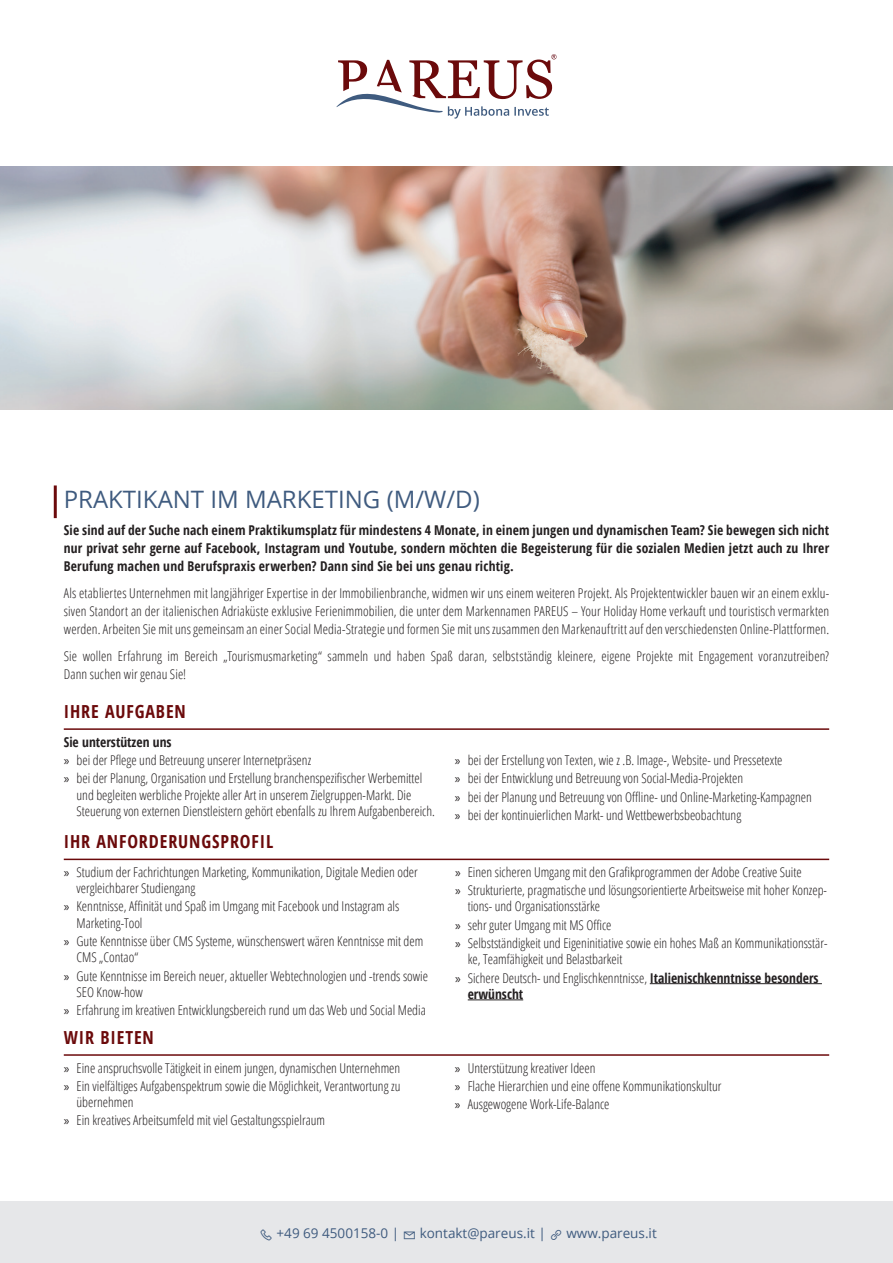
<style>
.page{position:relative;width:893px;height:1263px;background:#fff}
.page>*{position:absolute;margin:0;border:0;box-sizing:border-box;transform-origin:0 0}
.t1{font:24px "Open Sans";color:#3f5b7f}
.t2{font:700 condensed 18px "Open Sans";letter-spacing:.05em;color:#6b0a0b}
.t3{font:300 condensed 13.5px/18.3px "Open Sans";color:#231f20}
.t4{font:700 condensed 13.5px/18px "Open Sans";letter-spacing:.015em;color:#231f20;text-align:justify}
.t5{font:13.5px "Open Sans";color:#3f5b7f}
.s1{font-weight:700}
.s2{font-family:"Myriad Pro";font-weight:400;font-stretch:normal}
</style>
<div class="page">
<img style="left:0;top:166px;width:893px;height:243px">
<hr style="left:54px;top:485px;width:3px;height:33px;background:#6b0a0b">
<hr style="left:64px;top:728px;width:765px;height:2px;background:#6b0a0b">
<hr style="left:64px;top:859px;width:765px;height:1px;background:#6b0a0b">
<hr style="left:650px;top:983px;width:172px;height:1px;background:#231f20">
<hr style="left:468px;top:999px;width:55px;height:1px;background:#231f20">
<hr style="left:64px;top:1054px;width:765px;height:2px;background:#6b0a0b">
<svg style="left:336px;top:54px;width:221px;height:65px"></svg>
<div style="left:0;top:1201px;width:893px;height:62px;background:#e6e7e9"></div>
<h1 class="t1" style="left:64px;top:483px;width:418px">PRAKTIKANT IM MARKETING (M/W/D)</h1>
<p class="t4" style="left:64px;top:521px;width:767px">Sie sind auf der Suche nach einem Praktikumsplatz für mindestens 4 Monate, in einem jungen und dynamischen Team? Sie bewegen sich nicht nur privat sehr gerne auf Facebook, Instagram und Youtube, sondern möchten die Begeisterung für die sozialen Medien jetzt auch zu Ihrer Berufung machen und Berufspraxis erwerben? Dann sind Sie bei uns genau richtig.</p>
<p class="t3" style="left:64px;top:584px;width:767px;text-align:justify">Als etabliertes Unternehmen mit langjähriger Expertise in der Immobilienbranche, widmen wir uns einem weiteren Projekt. Als Projektentwickler bauen wir an einem exklu&shy;siven Standort an der italienischen Adriaküste exklusive Ferienimmobilien, die unter dem Markennamen PAREUS – Your Holiday Home verkauft und touristisch vermarkten werden. Arbeiten Sie mit uns gemeinsam an einer Social Media-Strategie und formen Sie mit uns zusammen den Markenauftritt auf den verschiedensten Online-Plattformen.</p>
<p class="t3" style="left:64px;top:647px;width:767px">Sie wollen Erfahrung im Bereich „Tourismusmarketing“ sammeln und haben Spaß daran, selbstständig kleinere, eigene Projekte mit Engagement voranzutreiben?<br>Dann suchen wir genau Sie!</p>
<h2 class="t2" style="left:64px;top:699px;width:124px">IHRE AUFGABEN</h2>
<p class="t3" style="left:64px;top:732px;width:360px"><span class="s1">Sie unterstützen uns<br></span><span class="s2">»</span> bei der Pflege und Betreuung unserer Internetpräsenz<br><span class="s2">»</span> bei der Planung, Organisation und Erstellung branchenspezifischer Werbemittel</p>
<p class="t3" style="left:77px;top:786px;width:360px;line-height:16.2px">und begleiten werbliche Projekte aller Art in unserem Zielgruppen-Markt. Die<br>Steuerung von externen Dienstleistern gehört ebenfalls zu Ihrem Aufgabenbereich.</p>
<p class="t3" style="left:455px;top:750px;width:358px"><span class="s2">»</span> bei der Erstellung von Texten, wie z .B. Image-, Website- und Pressetexte<br><span class="s2">»</span> bei der Entwicklung und Betreuung von Social-Media-Projekten<br><span class="s2">»</span> bei der Planung und Betreuung von Offline- und Online-Marketing-Kampagnen <span class="s2">»</span> bei der kontinuierlichen Markt- und Wettbewerbsbeobachtung</p>
<h2 class="t2" style="left:64px;top:829px;width:211px">IHR ANFORDERUNGSPROFIL</h2>
<p class="t3" style="left:77px;top:863px;width:343px;line-height:16.2px;text-indent:-13px"><span class="s2">»</span> Studium der Fachrichtungen Marketing, Kommunikation, Digitale Medien oder vergleichbarer Studiengang</p>
<p class="t3" style="left:77px;top:898px;width:324px;line-height:16.2px;text-indent:-13px"><span class="s2">»</span> Kenntnisse, Affinität und Spaß im Umgang mit Facebook und Instagram als<br>Marketing-Tool</p>
<p class="t3" style="left:77px;top:932px;width:348px;line-height:16.2px;text-indent:-13px"><span class="s2">»</span> Gute Kenntnisse über CMS Systeme, wünschenswert wären Kenntnisse mit dem<br>CMS „Contao“</p>
<p class="t3" style="left:77px;top:967px;width:353px;line-height:16.2px;text-indent:-13px"><span class="s2">»</span> Gute Kenntnisse im Bereich neuer, aktueller Webtechnologien und -trends sowie<br>SEO Know-how</p>
<p class="t3" style="left:64px;top:1000px;width:364px"><span class="s2">»</span> Erfahrung im kreativen Entwicklungsbereich rund um das Web und Social Media</p>
<h2 class="t2" style="left:64px;top:1024px;width:92px">WIR BIETEN</h2>
<p class="t3" style="left:64px;top:1058px;width:338px"><span class="s2">»</span> Eine anspruchsvolle Tätigkeit in einem jungen, dynamischen Unternehmen <span class="s2">»</span> Ein vielfältiges Aufgabenspektrum sowie die Möglichkeit, Verantwortung zu</p>
<p class="t3" style="left:64px;top:1092px;width:263px;text-indent:13px">übernehmen<br><span class="s2">»</span> Ein kreatives Arbeitsumfeld mit viel Gestaltungsspielraum</p>
<p class="t3" style="left:455px;top:862px;width:373px"><span class="s2">»</span> Einen sicheren Umgang mit den Grafikprogrammen der Adobe Creative Suite<br><span class="s2">»</span> Strukturierte, pragmatische und lösungsorientierte Arbeitsweise mit hoher Konzep-</p>
<p class="t3" style="left:455px;top:897px;width:374px;text-indent:13px">tions- und Organisationsstärke<br><span class="s2">»</span> sehr guter Umgang mit MS Office<br><span class="s2">»</span> Selbstständigkeit und Eigeninitiative sowie ein hohes Maß an Kommunikationsstär-</p>
<p class="t3" style="left:455px;top:950px;width:365px;text-indent:13px">ke, Teamfähigkeit und Belastbarkeit<br><span class="s2">»</span> Sichere Deutsch- und Englischkenntnisse, <span class="s1">Italienischkenntnisse besonders</span></p>
<p class="t4" style="left:468px;top:985px;width:57px">erwünscht</p>
<p class="t3" style="left:455px;top:1058px;width:268px"><span class="s2">»</span> Unterstützung kreativer Ideen<br><span class="s2">»</span> Flache Hierarchien und eine offene Kommunikationskultur <span class="s2">»</span> Ausgewogene Work-Life-Balance</p>
<p class="t5" style="left:277px;top:1224px;width:124px">+49 69 4500158-0 |</p>
<p class="t5" style="left:420px;top:1224px;width:128px">kontakt@pareus.it |</p>
<p class="t5" style="left:566px;top:1224px;width:92px">www.pareus.it</p>
</div>
